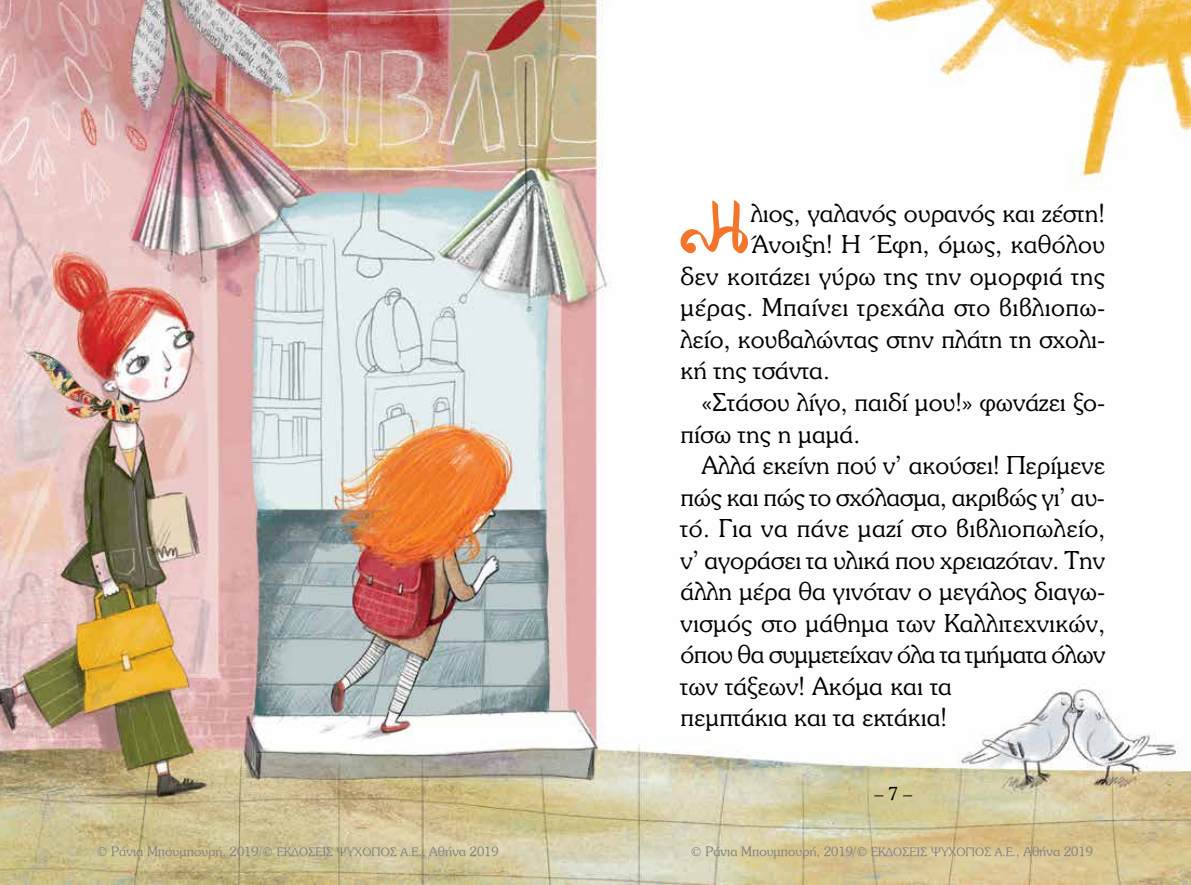
<style>
.page{position:relative;width:1191px;height:885px;background:#fff}
.page>*{position:absolute;margin:0;border:0;box-sizing:border-box;transform-origin:0 0}
.t1{font:64.95px "GENMA Phaedra";color:#f47529}
.t2{font:300 27px "UB Souvenir";letter-spacing:-.005em;color:#000}
.t3{font:300 27px "UB Souvenir";letter-spacing:.015em;color:#000}
.t4{font:300 19.5px "UB Souvenir";color:#000}
.t5{font:300 14.25px "UB Souvenir";color:#808285}
.s1{font-size:12.75px}
</style>
<div class="page">
<img style="left:0;top:0;width:1191px;height:884px">
<h1 class="t1" style="left:674px;top:191px;width:75px">Ή</h1>
<p class="t2" style="left:750px;top:199px;width:356px">λιος, γαλανός ουρανός και ζέστη!</p>
<p class="t2" style="left:750px;top:230px;width:356px">Άνοιξη! Η Έφη, όμως, καθόλου</p>
<p class="t2" style="left:680px;top:262px;width:426px">δεν κοιτάζει γύρω της την ομορφιά της</p>
<p class="t3" style="left:680px;top:293px;width:426px">μέρας. Μπαίνει τρεχάλα στο βιβλιοπω-</p>
<p class="t2" style="left:680px;top:325px;width:426px">λείο, κουβαλώντας στην πλάτη τη σχολι-</p>
<p class="t2" style="left:680px;top:356px;width:151px">κή της τσάντα.</p>
<p class="t2" style="left:702px;top:388px;width:405px">«Στάσου λίγο, παιδί μου!» φωνάζει ξο-</p>
<p class="t2" style="left:680px;top:419px;width:181px">πίσω της η μαμά.</p>
<p class="t2" style="left:702px;top:451px;width:405px">Αλλά εκείνη πού ν’ ακούσει! Περίμενε</p>
<p class="t2" style="left:680px;top:482px;width:426px">πώς και πώς το σχόλασμα, ακριβώς γι’ αυ-</p>
<p class="t2" style="left:680px;top:514px;width:426px">τό. Για να πάνε μαζί στο βιβλιοπωλείο,</p>
<p class="t2" style="left:680px;top:545px;width:426px">ν’ αγοράσει τα υλικά που χρειαζόταν. Την</p>
<p class="t2" style="left:680px;top:577px;width:426px">άλλη μέρα θα γινόταν ο μεγάλος διαγω-</p>
<p class="t2" style="left:680px;top:608px;width:426px">νισμός στο μάθημα των Καλλιτεχνικών,</p>
<p class="t2" style="left:680px;top:640px;width:426px">όπου θα συμμετείχαν όλα τα τμήματα όλων</p>
<p class="t2" style="left:680px;top:671px;width:273px">των τάξεων! Ακόμα και τα</p>
<p class="t2" style="left:680px;top:703px;width:268px">πεμπτάκια και τα εκτάκια!</p>
<p class="t4" style="left:874px;top:783px;width:39px">– 7 –</p>
<p class="t5" style="left:97px;top:843px;width:403px">© Ράνια Μπουμπουρή, 2019/© <span class="s1">ΕΚΔΟΣΕΙΣ ΨΥΧΟΓΙΟΣ Α.Ε.</span>, Αθήνα 2019</p>
<p class="t5" style="left:691px;top:843px;width:403px">© Ράνια Μπουμπουρή, 2019/© <span class="s1">ΕΚΔΟΣΕΙΣ ΨΥΧΟΓΙΟΣ Α.Ε.</span>, Αθήνα 2019</p>
</div>
